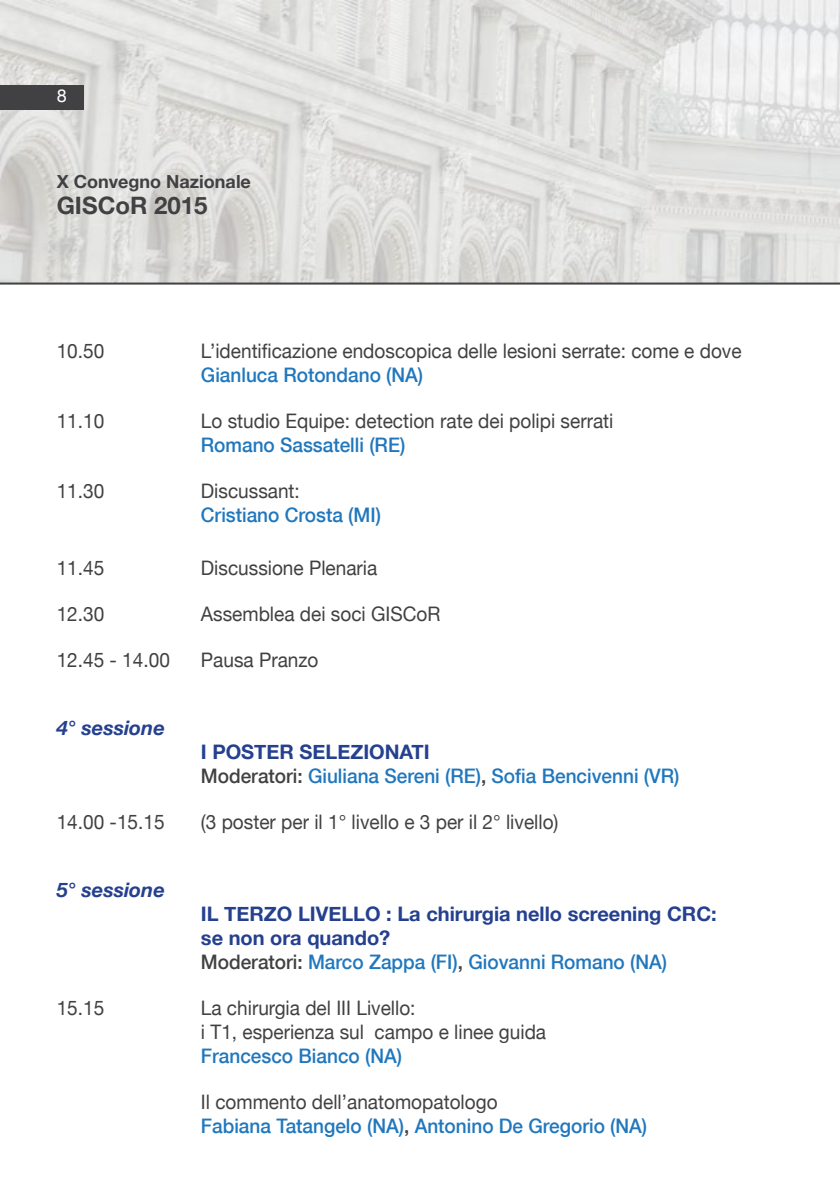
<style>
.page{position:relative;width:840px;height:1191px;background:#fff}
.page>*{position:absolute;margin:0;border:0;box-sizing:border-box;transform-origin:0 0}
.t1{font:700 24px "Helvetica Neue";color:#414042}
.t2{font:20px/24px "Helvetica Neue";color:#414042;scale:.95 1}
.t3{font:500 20px/24px "Helvetica Neue";color:#2077bd;scale:.95 1}
.t4{font:700 20px/24px "Helvetica Neue";color:#25408f}
.t5{font:italic 700 20px "Helvetica Neue";color:#25408f}
.t6{font:700 18px "Helvetica Neue";color:#414042}
.t7{font:18px "Helvetica Neue";color:#fff}
.s1{font-weight:700;color:#25408f}
.s2{color:#414042}
.s3{font-weight:500;color:#414042}
.s4{font-weight:500;color:#2077bd}
.s5{font-weight:400;color:#414042}
</style>
<div class="page">
<img style="left:0;top:0;width:839px;height:282px">
<div style="left:0;top:85px;width:83px;height:24px;background:#414042"></div>
<hr style="left:0;top:282px;width:839px;height:2px;background:#414042">
<p class="t7" style="left:57px;top:85px;width:12px">8</p>
<p class="t6" style="left:57px;top:170px;width:196px">X Convegno Nazionale</p>
<p class="t1" style="left:57px;top:190px;width:152px">GISCoR 2015</p>
<p class="t2" style="left:57px;top:338px;width:52px">10.50</p>
<p class="t2" style="left:201px;top:338px;width:570px">L’identificazione endoscopica delle lesioni serrate: come e dove</p>
<p class="t3" style="left:201px;top:362px;width:235px">Gianluca Rotondano (NA)</p>
<p class="t2" style="left:57px;top:408px;width:52px">11.10</p>
<p class="t2" style="left:201px;top:408px;width:435px">Lo studio Equipe: detection rate dei polipi serrati</p>
<p class="t3" style="left:201px;top:432px;width:216px">Romano Sassatelli (RE)</p>
<p class="t2" style="left:57px;top:478px;width:52px">11.30</p>
<p class="t2" style="left:201px;top:478px;width:106px">Discussant:</p>
<p class="t3" style="left:201px;top:502px;width:191px">Cristiano Crosta (MI)</p>
<p class="t2" style="left:57px;top:555px;width:52px">11.45</p>
<p class="t2" style="left:201px;top:555px;width:187px">Discussione Plenaria</p>
<p class="t2" style="left:57px;top:601px;width:52px">12.30</p>
<p class="t2" style="left:201px;top:601px;width:253px">Assemblea dei soci GISCoR</p>
<p class="t2" style="left:57px;top:647px;width:120px">12.45 - 14.00</p>
<p class="t2" style="left:201px;top:647px;width:125px">Pausa Pranzo</p>
<p class="t5" style="left:57px;top:715px;width:110px">4° sessione</p>
<p class="t3" style="left:201px;top:739px;width:505px"><span class="s1">I POSTER SELEZIONATI<br></span><span class="s2">Moderatori:</span> Giuliana Sereni (RE)<span class="s2">,</span> Sofia Bencivenni (VR)</p>
<p class="t2" style="left:57px;top:809px;width:115px">14.00 -15.15</p>
<p class="t2" style="left:201px;top:809px;width:378px">(3 poster per il 1° livello e 3 per il 2° livello)</p>
<p class="t5" style="left:57px;top:877px;width:110px">5° sessione</p>
<p class="t4" style="left:201px;top:901px;width:517px">IL TERZO LIVELLO : La chirurgia nello screening CRC: se non ora quando?<br><span class="s3">Moderatori:</span> <span class="s4">Marco Zappa (FI)</span><span class="s3">,</span> <span class="s4">Giovanni Romano (NA)</span></p>
<p class="t2" style="left:57px;top:995px;width:52px">15.15</p>
<p class="t2" style="left:201px;top:995px;width:365px">La chirurgia del III Livello:<br>i T1, esperienza sul campo e linee guida</p>
<p class="t3" style="left:201px;top:1043px;width:213px">Francesco Bianco (NA)</p>
<p class="t3" style="left:201px;top:1089px;width:471px"><span class="s5">Il commento dell’anatomopatologo<br></span>Fabiana Tatangelo (NA)<span class="s2">,</span> Antonino De Gregorio (NA)</p>
</div>
